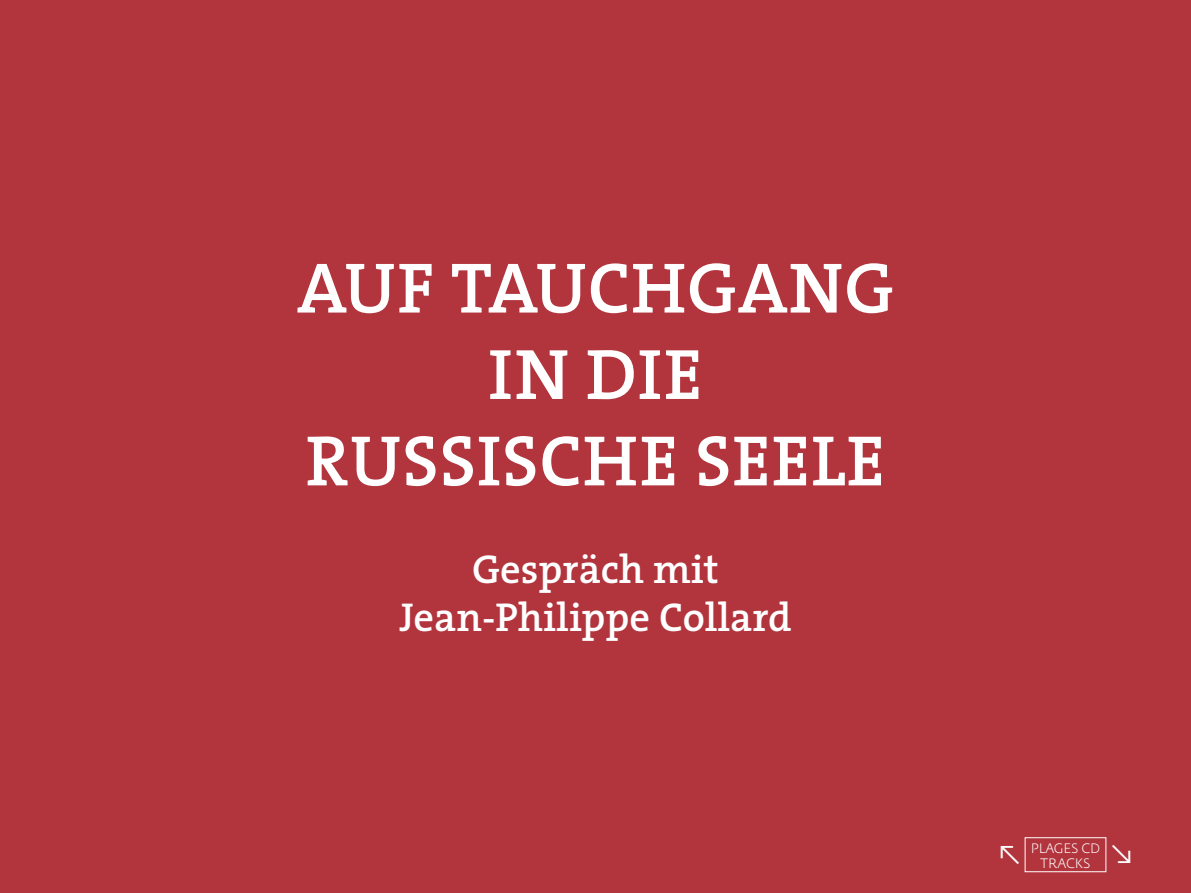
<style>
.page{position:relative;width:1191px;height:893px;background:#b2343d}
.page>*{position:absolute;margin:0;border:0;box-sizing:border-box;transform-origin:0 0}
.t1{font:600 72px/86.4px "The Serif";letter-spacing:.015em;color:#fff;text-align:center}
.t2{font:600 40.5px/48.6px "The Serif";color:#fff;text-align:center}
.t3{font:300 39px "Fedra Sans Std";color:#fff}
.t4{font:300 13.5px "Fedra Sans Std";letter-spacing:.01em;color:#fff}
</style>
<div class="page">
<div style="left:1024px;top:837px;width:82px;height:35px;border:1px solid #fff"></div>
<p class="t1" style="left:297px;top:243px;width:598px">AUF TAUCHGANG<br>IN DIE<br>RUSSISCHE SEELE</p>
<p class="t2" style="left:399px;top:543px;width:394px">Gespräch mit<br>Jean-Philippe Collard</p>
<p class="t4" style="left:1030px;top:839px;width:71px">PLAGES CD</p>
<p class="t3" style="left:995px;top:828px;width:31px">↖</p>
<p class="t4" style="left:1040px;top:854px;width:51px">TRACKS</p>
<p class="t3" style="left:1135px;top:881px;width:31px;rotate:-180deg">↖</p>
</div>
